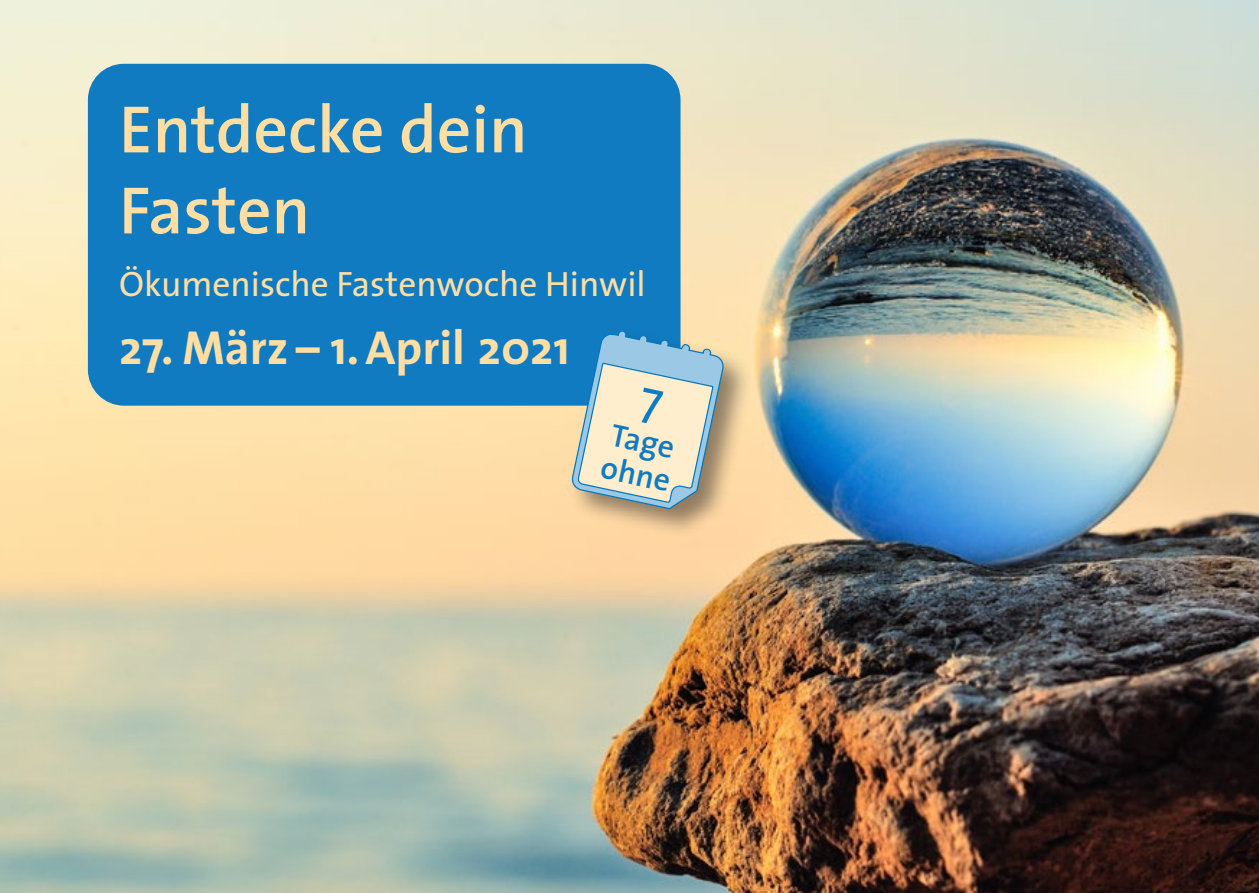
<style>
.page{position:relative;width:1259px;height:893px;background:#fff}
.page>*{position:absolute;margin:0;border:0;box-sizing:border-box;transform-origin:0 0}
.t1{font:600 67.5px/81px "The Sans";color:#ffdea4}
.t2{font:700 48px "The Sans";color:#ffdea4}
.t3{font:35.4px "The Sans";color:#ffdea4}
.t4{font:600 31.8px/33.6px "The Sans";color:#107bc1}
</style>
<div class="page">
<img style="left:0;top:0;width:1259px;height:893px">
<div style="left:88px;top:64px;width:592px;height:342px;background:#107bc1;border-radius:36px"></div>
<div style="left:568px;top:327px;width:185px;height:212px;background:#231f20;opacity:.5"></div>
<svg style="left:571px;top:330px;width:154px;height:180px;background:#c0cbc2"></svg>
<p class="t1" style="left:119px;top:87px;width:410px">Entdecke dein<br>Fasten</p>
<p class="t3" style="left:119px;top:255px;width:528px">Ökumenische Fastenwoche Hinwil</p>
<p class="t2" style="left:119px;top:308px;width:452px">27. März – 1. April 2021</p>
<p class="t4" style="left:612px;top:416px;width:72px;rotate:12deg">Tage ohne</p>
</div>
